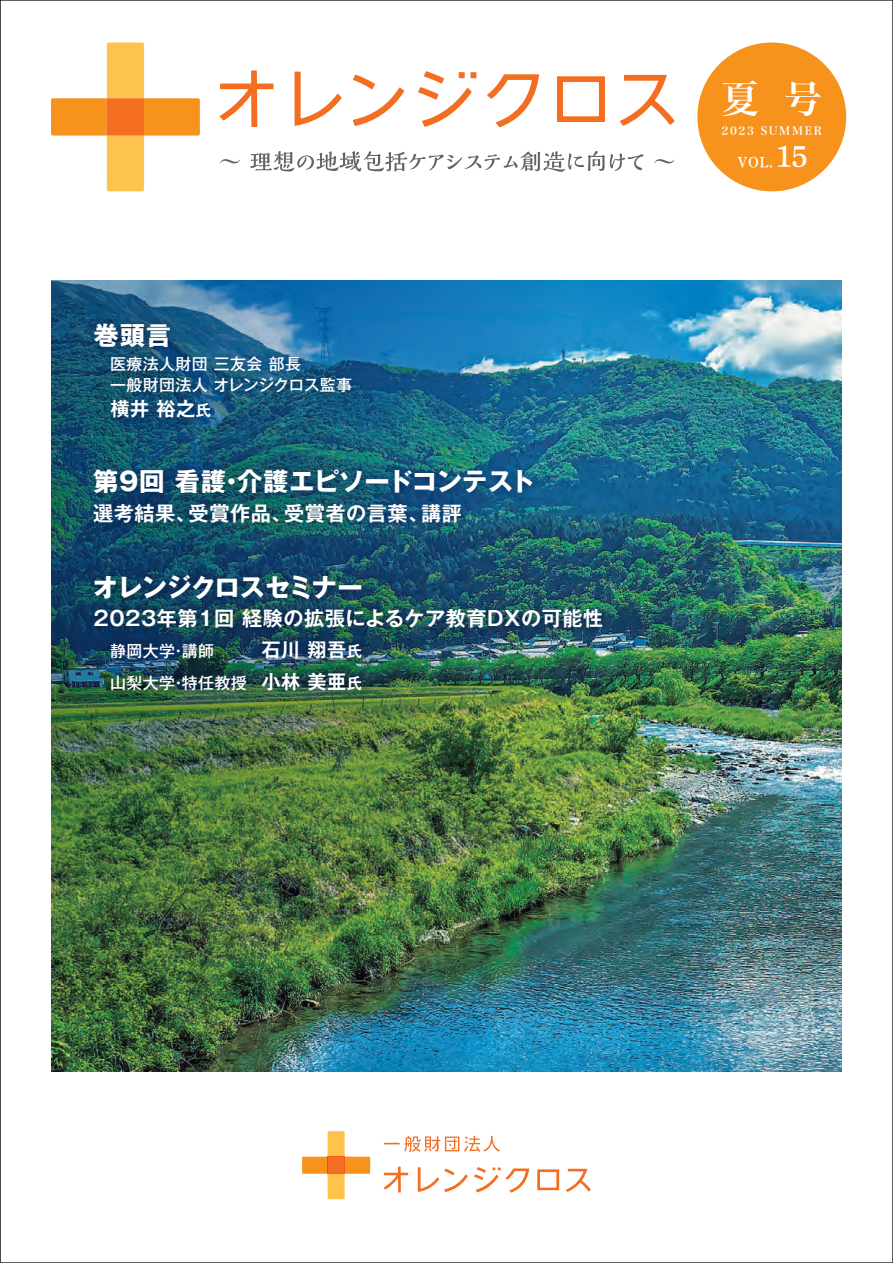
<style>
.page{position:relative;width:893px;height:1263px;background:#fff}
.page>*{position:absolute;margin:0;border:0;box-sizing:border-box;transform-origin:0 0}
.t1{font:37.5px "Hira Min Std W6";color:#fff}
.t2{font:700 25.5px "Gothic MB101 Pr 6";letter-spacing:-.02em;color:#fff}
.t3{font:700 25.5px "Gothic MB101 Pr 6";letter-spacing:-.05em;color:#fff}
.t4{font:700 20.25px "Gothic MB101 Pr 6 De";letter-spacing:.025em;color:#fff}
.t5{font:700 19.2px "Gothic MB101 Pr 6 De";letter-spacing:.025em;color:#fff}
.t6{font:500 15.9px/20.2px "Gothic MB101 Pr 6";letter-spacing:.025em;color:#fff}
.t7{font:700 15.3px "Gothic MB101 Pr 6 De";color:#fff}
.t8{font:15px "P Shuei Yobu Min Std N B";color:#fff}
.t9{font:500 11.7px "Gothic MB101 Pr 6";color:#fff}
.t10{font:11.25px "Hira Min Std W6";letter-spacing:.145em;color:#fff}
.s1{font-size:15.3px}
.s2{font-family:"Gothic MB101 Pr 6 De";font-weight:700;font-size:19.2px}
.s3{font-family:"Gothic MB101 Pr 6 De";font-weight:700;font-size:15.3px}
.s4{font-size:30px}
</style>
<div class="page">
<svg style="left:302px;top:1131px;width:68px;height:68px"></svg>
<svg style="left:384px;top:1167px;width:207px;height:25px"></svg>
<svg style="left:384px;top:1136px;width:116px;height:16px"></svg>
<svg style="left:220px;top:159px;width:20px;height:4px"></svg>
<svg style="left:250px;top:151px;width:394px;height:21px"></svg>
<svg style="left:654px;top:159px;width:20px;height:4px"></svg>
<svg style="left:51px;top:43px;width:149px;height:148px"></svg>
<svg style="left:219px;top:70px;width:456px;height:57px"></svg>
<img style="left:51px;top:281px;width:791px;height:790px">
<div style="left:697px;top:43px;width:149px;height:148px;background:#f7931d;border-radius:50%"></div>
<img style="left:81px;top:310px;width:291px;height:127px">
<img style="left:81px;top:457px;width:466px;height:85px">
<img style="left:81px;top:562px;width:537px;height:148px">
<svg style="left:0;top:0;width:1px;height:1263px"></svg>
<h2 class="t2" style="left:94px;top:314px;width:79px">巻頭言</h2>
<p class="t6" style="left:110px;top:353px;width:243px">医療法人財団 三友会 部長<br>一般財団法人 オレンジクロス監事</p>
<p class="t9" style="left:94px;top:393px;width:25px">　　</p>
<p class="t5" style="left:111px;top:392px;width:102px">横井 裕之<span class="s1">氏</span></p>
<h2 class="t2" style="left:93px;top:460px;width:444px">第9回 看護・介護エピソードコンテスト</h2>
<p class="t4" style="left:93px;top:496px;width:370px">選考結果、受賞作品、受賞者の言葉、講評</p>
<h2 class="t3" style="left:93px;top:566px;width:272px">オレンジクロスセミナー</h2>
<p class="t4" style="left:94px;top:601px;width:511px">2023年第1回 経験の拡張によるケア教育DXの可能性</p>
<p class="t6" style="left:110px;top:640px;width:105px">静岡大学・講師</p>
<p class="t5" style="left:261px;top:634px;width:102px">石川 翔吾<span class="s1">氏</span></p>
<p class="t7" style="left:99px;top:660px;width:17px">　</p>
<p class="t6" style="left:110px;top:672px;width:253px">山梨大学・特任教授 <span class="s2">小林 美亜</span><span class="s3">氏</span></p>
<h1 class="t1" style="left:721px;top:72px;width:102px">夏 号</h1>
<p class="t10" style="left:721px;top:123px;width:102px">2023 SUMMER</p>
<p class="t8" style="left:738px;top:151px;width:72px">VOL.<span class="s4">15</span></p>
</div>
